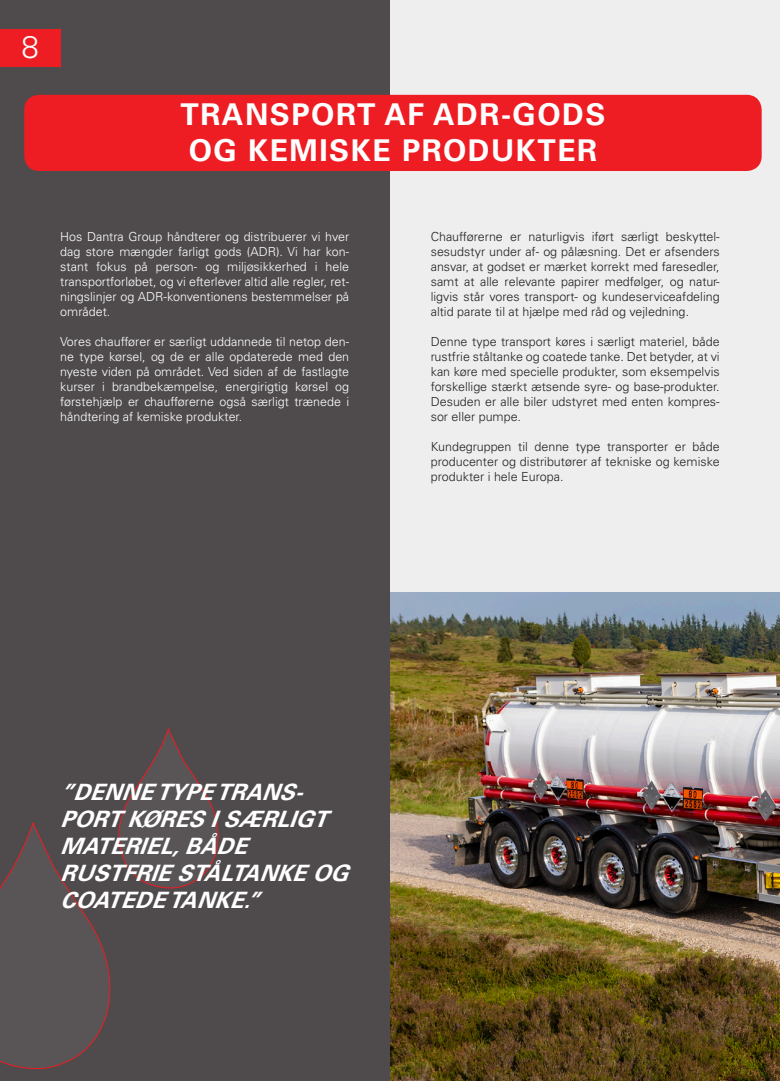
<style>
.page{position:relative;width:780px;height:1081px;background:#fff}
.page>*{position:absolute;margin:0;border:0;box-sizing:border-box;transform-origin:0 0}
.t1{font:300 31.25px "Univers LT Std";color:#fff}
.t2{font:700 30px "Univers LT Std";letter-spacing:.05em;color:#fff}
.t3{font:italic 700 22.5px/27px "Univers LT Std";color:#fff}
.t4{font:300 12.5px/15px "Univers LT Std";color:#231f20;text-align:justify}
.t5{font:300 12.5px/15px "Univers LT Std";color:#fff;text-align:justify}
</style>
<div class="page">
<div style="left:0;top:0;width:390px;height:1081px;background:#4f4b4c"></div>
<div style="left:390px;top:0;width:390px;height:1081px;background:#eeeeef"></div>
<img style="left:390px;top:593px;width:390px;height:488px">
<div style="left:24px;top:95px;width:737px;height:76px;background:#ee1d23;border-radius:15px"></div>
<div style="left:0;top:29px;width:60px;height:37px;background:#ee1d23"></div>
<svg style="left:0;top:822px;width:111px;height:248px"></svg>
<svg style="left:118px;top:728px;width:101px;height:161px"></svg>
<p class="t1" style="left:21px;top:28px;width:19px">8</p>
<p class="t2" style="left:180px;top:96px;width:426px">TRANSPORT AF ADR-GODS</p>
<p class="t2" style="left:189px;top:132px;width:410px">OG KEMISKE PRODUKTER</p>
<p class="t5" style="left:60px;top:229px;width:290px">Hos Dantra Group håndterer og distribuerer vi hver dag store mængder farligt gods (ADR). Vi har kon&shy;stant fokus på person- og miljøsikkerhed i hele transportforløbet, og vi efterlever altid alle regler, ret&shy;ningslinjer og ADR-konventionens bestemmelser på området.</p>
<p class="t5" style="left:60px;top:334px;width:290px">Vores chauffører er særligt uddannede til netop den&shy;ne type kørsel, og de er alle opdaterede med den nyeste viden på området. Ved siden af de fastlagte kurser i brandbekæmpelse, energirigtig kørsel og førstehjælp er chaufførerne også særligt trænede i håndtering af kemiske produkter.</p>
<p class="t4" style="left:431px;top:229px;width:290px">Chaufførerne er naturligvis iført særligt beskyttel&shy;sesudstyr under af- og pålæsning. Det er afsenders ansvar, at godset er mærket korrekt med faresedler, samt at alle relevante papirer medfølger, og natur&shy;ligvis står vores transport- og kundeserviceafdeling altid parate til at hjælpe med råd og vejledning.</p>
<p class="t4" style="left:431px;top:334px;width:290px">Denne type transport køres i særligt materiel, både rustfrie ståltanke og coatede tanke. Det betyder, at vi kan køre med specielle produkter, som eksempelvis forskellige stærkt ætsende syre- og base-produkter.<br>Desuden er alle biler udstyret med enten kompres&shy;sor eller pumpe.</p>
<p class="t4" style="left:431px;top:439px;width:290px">Kundegruppen til denne type transporter er både producenter og distributører af tekniske og kemiske produkter i hele Europa.</p>
<p class="t3" style="left:60px;top:779px;width:278px">”DENNETYPETRANS-<br>PORTKØRESISÆRLIGT<br>MATERIEL,BÅDE</p>
<p class="t3" style="left:60px;top:860px;width:298px">RUSTFRIESTÅLTANKEOG<br>COATEDETANKE.”</p>
</div>
